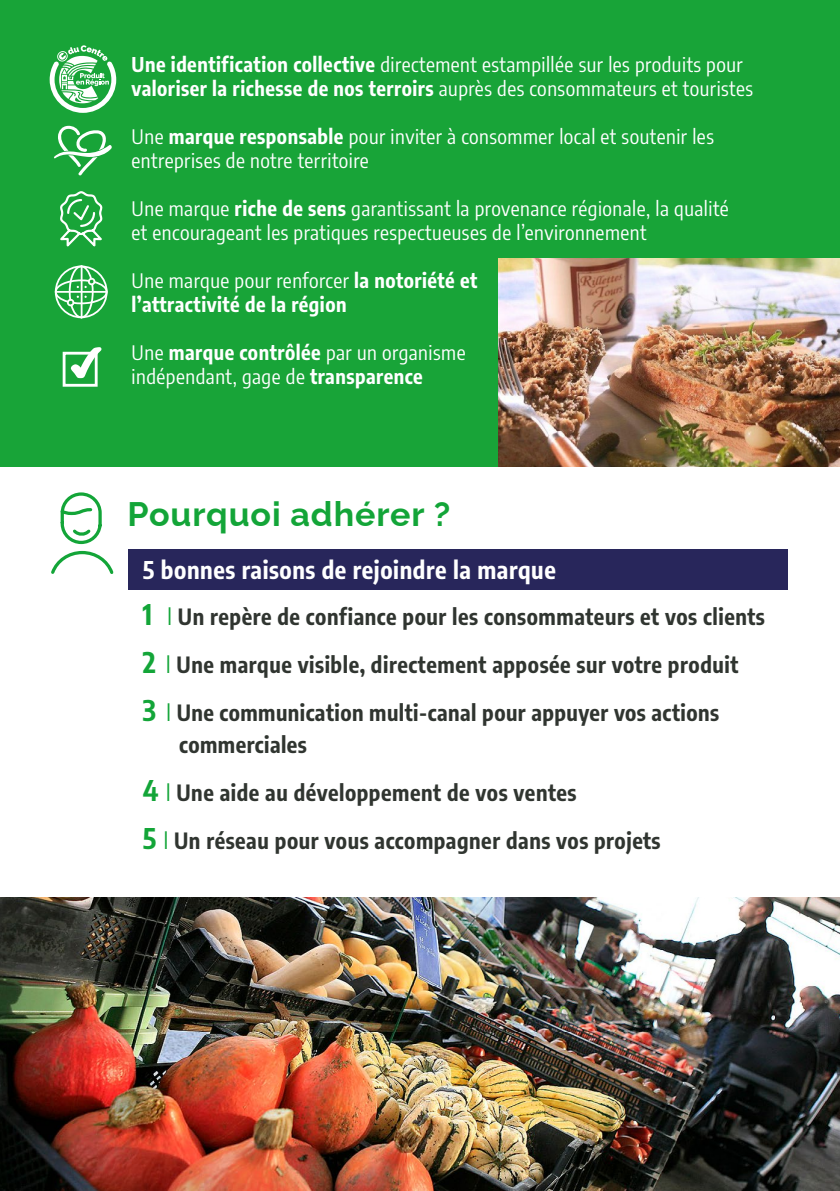
<style>
.page{position:relative;width:840px;height:1191px;background:#fff}
.page>*{position:absolute;margin:0;border:0;box-sizing:border-box;transform-origin:0 0}
.t1{font:700 34px "Raleway";letter-spacing:.025em;color:#13a538}
.t2{font:700 24px "Encode Sans Condensed";letter-spacing:.025em;color:#fff}
.t3{font:700 22px/48px "Encode Sans Condensed";letter-spacing:.025em;color:#303530}
.t4{font:20px/24px "Encode Sans Condensed";letter-spacing:.025em;color:#fff}
.t5{font:700 20px/24px "Encode Sans Condensed";letter-spacing:.025em;color:#fff}
.s1{font-weight:700}
.s2{font-weight:400}
.s3{font-size:28px;color:#13a538}
.s4{font-weight:400;color:#13a538}
</style>
<div class="page">
<div style="left:0;top:0;width:839px;height:466px;background:#18a438"></div>
<div style="left:128px;top:549px;width:659px;height:41px;background:#28265b"></div>
<img style="left:498px;top:259px;width:341px;height:207px">
<img style="left:0;top:897px;width:839px;height:294px">
<svg style="left:51px;top:494px;width:63px;height:80px"></svg>
<svg style="left:71px;top:347px;width:30px;height:31px"></svg>
<div style="left:63px;top:352px;width:35px;height:35px;border:3px solid #fff"></div>
<svg style="left:54px;top:126px;width:58px;height:50px"></svg>
<hr style="left:81px;top:265px;width:1px;height:54px;background:#fff">
<svg style="left:55px;top:265px;width:52px;height:53px"></svg>
<svg style="left:60px;top:191px;width:43px;height:56px"></svg>
<svg style="left:50px;top:45px;width:66px;height:68px"></svg>
<p class="t4" style="left:131px;top:51px;width:622px"><span class="s1">Une identification collective</span> directement estampillée sur les produits pour <span class="s1">valoriser la richesse de nos terroirs</span> auprès des consommateurs et touristes</p>
<p class="t4" style="left:131px;top:123px;width:583px">Une <span class="s1">marque responsable</span> pour inviter à consommer local et soutenir les entreprises de notre territoire</p>
<p class="t4" style="left:131px;top:195px;width:598px">Une marque <span class="s1">riche de sens</span> garantissant la provenance régionale, la qualité et encourageant les pratiques respectueuses de l’environnement</p>
<p class="t5" style="left:131px;top:267px;width:347px"><span class="s2">Une marque pour renforcer</span> la notoriété et l’attractivité de la région</p>
<p class="t4" style="left:131px;top:339px;width:335px">Une <span class="s1">marque contrôlée</span> par un organisme indépendant, gage de <span class="s1">transparence</span></p>
<h1 class="t1" style="left:127px;top:486px;width:324px">Pourquoi adhérer ?</h1>
<p class="t2" style="left:143px;top:552px;width:414px">5 bonnes raisons de rejoindre la marque</p>
<p class="t3" style="left:143px;top:591px;width:623px"><span class="s3">1</span> <span class="s4">l</span> Un repère de confiance pour les consommateurs et vos clients<br><span class="s3">2</span> <span class="s4">l</span> Une marque visible, directement apposée sur votre produit<br><span class="s3">3</span> <span class="s4">l</span> Une communication multi-canal pour appuyer vos actions</p>
<p class="t3" style="left:143px;top:719px;width:519px;text-indent:36px">commerciales<br><span class="s3">4</span> <span class="s4">l</span> Une aide au développement de vos ventes<br><span class="s3">5</span> <span class="s4">l</span> Un réseau pour vous accompagner dans vos projets</p>
</div>
